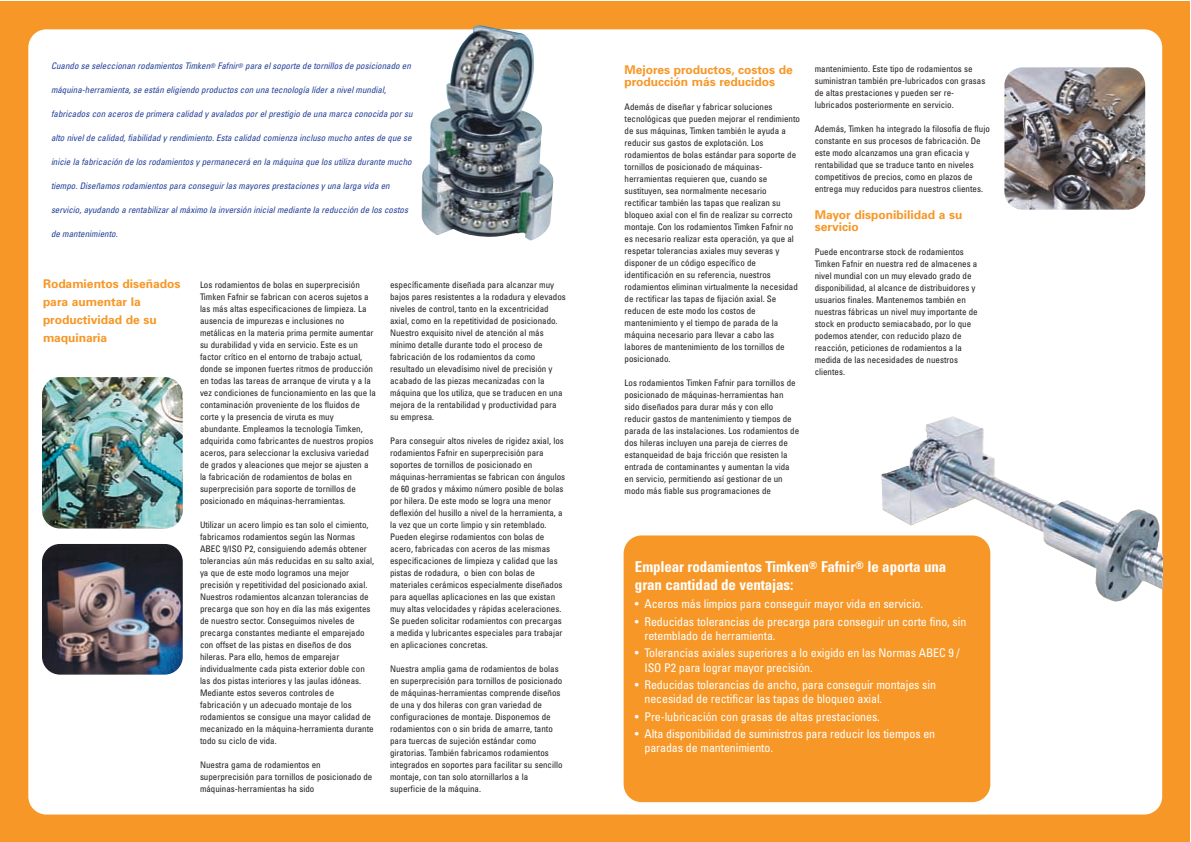
<style>
.page{position:relative;width:1191px;height:842px;background:#fff}
.page>*{position:absolute;margin:0;border:0;box-sizing:border-box;transform-origin:0 0}
.t1{font:700 condensed 15px/18px "Univers";letter-spacing:-.01em;color:#fff}
.t2{font:condensed 12px/14.4px "Univers";letter-spacing:-.01em;color:#fff}
.t3{font:700 12px/18px "Univers";color:#f79727}
.t4{font:condensed 9px/12px "Univers";color:#231f20}
.t5{font:italic condensed 9px "Univers";color:#223f99}
</style>
<div class="page">
<div style="left:0;top:1px;width:1190px;height:841px;background:#f79727"></div>
<div style="left:28px;top:29px;width:1134px;height:786px;background:#fff;border-radius:18px"></div>
<img style="left:422px;top:25px;width:131px;height:216px">
<img style="left:42px;top:377px;width:141px;height:152px;border-radius:18px">
<img style="left:42px;top:544px;width:141px;height:131px;border-radius:18px">
<img style="left:1004px;top:67px;width:141px;height:143px;border-radius:18px">
<img style="left:881px;top:416px;width:281px;height:186px">
<div style="left:624px;top:535px;width:366px;height:267px;background:#f79727;border-radius:18px"></div>
<p class="t5" style="left:51px;top:63px;width:361px">Cuando se seleccionan rodamientos Timken<sup>®</sup> Fafnir<sup>®</sup> para el soporte de tornillos de posicionado en</p>
<p class="t5" style="left:51px;top:87px;width:337px">máquina-herramienta, se están eligiendo productos con una tecnología líder a nivel mundial,</p>
<p class="t5" style="left:51px;top:111px;width:363px">fabricados con aceros de primera calidad y avalados por el prestigio de una marca conocida por su</p>
<p class="t5" style="left:51px;top:135px;width:362px">alto nivel de calidad, fiabilidad y rendimiento. Esta calidad comienza incluso mucho antes de que se</p>
<p class="t5" style="left:51px;top:159px;width:362px">inicie la fabricación de los rodamientos y permanecerá en la máquina que los utiliza durante mucho</p>
<p class="t5" style="left:51px;top:183px;width:340px">tiempo. Diseñamos rodamientos para conseguir las mayores prestaciones y una larga vida en</p>
<p class="t5" style="left:51px;top:207px;width:359px">servicio, ayudando a rentabilizar al máximo la inversión inicial mediante la reducción de los costos</p>
<p class="t5" style="left:51px;top:231px;width:68px">de mantenimiento.</p>
<h2 class="t3" style="left:43px;top:276px;width:139px">Rodamientos diseñados para aumentar la productividad de su maquinaria</h2>
<p class="t4" style="left:200px;top:280px;width:177px">Los rodamientos de bolas en superprecisión Timken Fafnir se fabrican con aceros sujetos a las más altas especificaciones de limpieza. La ausencia de impurezas e inclusiones no metálicas en la materia prima permite aumentar su durabilidad y vida en servicio. Este es un factor crítico en el entorno de trabajo actual, donde se imponen fuertes ritmos de producción en todas las tareas de arranque de viruta y a la vez condiciones de funcionamiento en las que la contaminación proveniente de los fluidos de corte y la presencia de viruta es muy abundante. Empleamos la tecnología Timken, adquirida como fabricantes de nuestros propios aceros, para seleccionar la exclusiva variedad de grados y aleaciones que mejor se ajusten a la fabricación de rodamientos de bolas en superprecisión para soporte de tornillos de posicionado en máquinas-herramientas.</p>
<p class="t4" style="left:200px;top:520px;width:176px">Utilizar un acero limpio es tan solo el cimiento, fabricamos rodamientos según las Normas ABEC 9/ISO P2, consiguiendo además obtener tolerancias aún más reducidas en su salto axial, ya que de este modo logramos una mejor precisión y repetitividad del posicionado axial.<br>Nuestros rodamientos alcanzan tolerancias de precarga que son hoy en día las más exigentes de nuestro sector. Conseguimos niveles de precarga constantes mediante el emparejado con offset de las pistas en diseños de dos hileras. Para ello, hemos de emparejar individualmente cada pista exterior doble con las dos pistas interiores y las jaulas idóneas.<br>Mediante estos severos controles de fabricación y un adecuado montaje de los rodamientos se consigue una mayor calidad de mecanizado en la máquina-herramienta durante todo su ciclo de vida.</p>
<p class="t4" style="left:200px;top:760px;width:174px">Nuestra gama de rodamientos en superprecisión para tornillos de posicionado de máquinas-herramientas ha sido</p>
<p class="t4" style="left:390px;top:280px;width:177px">específicamente diseñada para alcanzar muy bajos pares resistentes a la rodadura y elevados niveles de control, tanto en la excentricidad axial, como en la repetitividad de posicionado.<br>Nuestro exquisito nivel de atención al más mínimo detalle durante todo el proceso de fabricación de los rodamientos da como resultado un elevadísimo nivel de precisión y acabado de las piezas mecanizadas con la máquina que los utiliza, que se traducen en una mejora de la rentabilidad y productividad para su empresa.</p>
<p class="t4" style="left:390px;top:436px;width:177px">Para conseguir altos niveles de rigidez axial, los rodamientos Fafnir en superprecisión para soportes de tornillos de posicionado en máquinas-herramientas se fabrican con ángulos de 60 grados y máximo número posible de bolas por hilera. De este modo se logra una menor deflexión del husillo a nivel de la herramienta, a la vez que un corte limpio y sin retemblado.<br>Pueden elegirse rodamientos con bolas de acero, fabricadas con aceros de las mismas especificaciones de limpieza y calidad que las pistas de rodadura, o bien con bolas de materiales cerámicos especialmente diseñados para aquellas aplicaciones en las que existan muy altas velocidades y rápidas aceleraciones.<br>Se pueden solicitar rodamientos con precargas a medida y lubricantes especiales para trabajar en aplicaciones concretas.</p>
<p class="t4" style="left:390px;top:664px;width:174px">Nuestra amplia gama de rodamientos de bolas en superprecisión para tornillos de posicionado de máquinas-herramientas comprende diseños de una y dos hileras con gran variedad de configuraciones de montaje. Disponemos de rodamientos con o sin brida de amarre, tanto para tuercas de sujeción estándar como giratorias. También fabricamos rodamientos integrados en soportes para facilitar su sencillo montaje, con tan solo atornillarlos a la superficie de la máquina.</p>
<h2 class="t3" style="left:625px;top:65px;width:170px;line-height:12px">Mejores productos, costos de producción más reducidos</h2>
<p class="t4" style="left:625px;top:102px;width:177px">Además de diseñar y fabricar soluciones tecnológicas que pueden mejorar el rendimiento de sus máquinas, Timken también le ayuda a reducir sus gastos de explotación. Los rodamientos de bolas estándar para soporte de tornillos de posicionado de máquinas&shy;herramientas requieren que, cuando se sustituyen, sea normalmente necesario rectificar también las tapas que realizan su bloqueo axial con el fin de realizar su correcto montaje. Con los rodamientos Timken Fafnir no es necesario realizar esta operación, ya que al respetar tolerancias axiales muy severas y disponer de un código específico de identificación en su referencia, nuestros rodamientos eliminan virtualmente la necesidad de rectificar las tapas de fijación axial. Se reducen de este modo los costos de mantenimiento y el tiempo de parada de la máquina necesario para llevar a cabo las labores de mantenimiento de los tornillos de posicionado.</p>
<p class="t4" style="left:625px;top:378px;width:176px">Los rodamientos Timken Fafnir para tornillos de posicionado de máquinas-herramientas han sido diseñados para durar más y con ello reducir gastos de mantenimiento y tiempos de parada de las instalaciones. Los rodamientos de dos hileras incluyen una pareja de cierres de estanqueidad de baja fricción que resisten la entrada de contaminantes y aumentan la vida en servicio, permitiendo así gestionar de un modo más fiable sus programaciones de</p>
<p class="t4" style="left:815px;top:64px;width:172px">mantenimiento. Este tipo de rodamientos se suministran también pre-lubricados con grasas de altas prestaciones y pueden ser re&shy;lubricados posteriormente en servicio.</p>
<p class="t4" style="left:815px;top:124px;width:177px">Además, Timken ha integrado la filosofía de flujo constante en sus procesos de fabricación. De este modo alcanzamos una gran eficacia y rentabilidad que se traduce tanto en niveles competitivos de precios, como en plazos de entrega muy reducidos para nuestros clientes.</p>
<h2 class="t3" style="left:815px;top:210px;width:149px;line-height:12px">Mayor disponibilidad a su servicio</h2>
<p class="t4" style="left:815px;top:247px;width:165px">Puede encontrarse stock de rodamientos Timken Fafnir en nuestra red de almacenes a nivel mundial con un muy elevado grado de disponibilidad, al alcance de distribuidores y usuarios finales. Mantenemos también en nuestras fábricas un nivel muy importante de stock en producto semiacabado, por lo que podemos atender, con reducido plazo de reacción, peticiones de rodamientos a la medida de las necesidades de nuestros clientes.</p>
<h1 class="t1" style="left:635px;top:559px;width:313px">Emplear rodamientos Timken<sup>®</sup> Fafnir<sup>®</sup> le aporta una gran cantidad de ventajas:</h1>
<h2 class="t2" style="left:635px;top:598px;width:290px">• Aceros más limpios para conseguir mayor vida en servicio.</h2>
<h2 class="t2" style="left:644px;top:615px;width:323px;text-indent:-10px">• Reducidas tolerancias de precarga para conseguir un corte fino, sin retemblado de herramienta.</h2>
<h2 class="t2" style="left:644px;top:647px;width:317px;text-indent:-10px">• Tolerancias axiales superiores a lo exigido en las Normas ABEC 9 /<br>ISO P2 para lograr mayor precisión.</h2>
<h2 class="t2" style="left:644px;top:679px;width:293px;text-indent:-10px">• Reducidas tolerancias de ancho, para conseguir montajes sin necesidad de rectificar las tapas de bloqueo axial.</h2>
<h2 class="t2" style="left:635px;top:710px;width:246px">• Pre-lubricación con grasas de altas prestaciones.</h2>
<h2 class="t2" style="left:644px;top:727px;width:292px;text-indent:-10px">• Alta disponibilidad de suministros para reducir los tiempos en paradas de mantenimiento.</h2>
</div>
